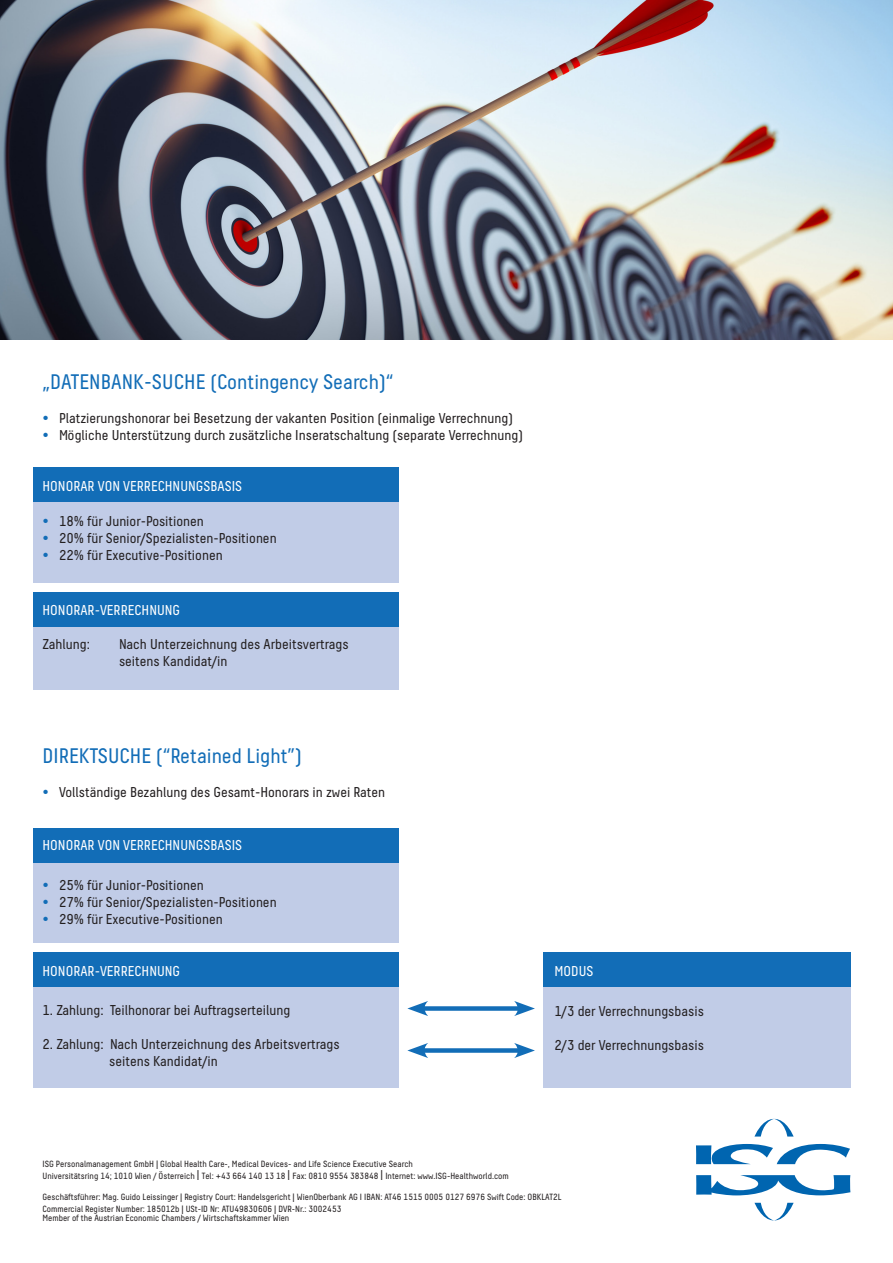
<style>
.page{position:relative;width:893px;height:1263px;background:#fff}
.page>*{position:absolute;margin:0;border:0;box-sizing:border-box;transform-origin:0 0}
.t1{font:21px "Decima Pro A";color:#126db7}
.t2{font:14.25px "Decima Pro A";color:#231f20}
.t3{font:14.25px "Decima Pro A";color:#fff}
.t4{font:9px/11.6px "Decima Pro A";color:#231f20}
.s1{color:#126db7}
.s2{font-size:12.15px}
.s3{font-size:14.1px}
</style>
<div class="page">
<div style="left:543px;top:985px;width:307px;height:103px;background:#c1cce7"></div>
<div style="left:33px;top:625px;width:366px;height:65px;background:#c1cce7"></div>
<div style="left:33px;top:502px;width:366px;height:81px;background:#c1cce7"></div>
<div style="left:543px;top:952px;width:307px;height:34px;background:#126db7"></div>
<div style="left:33px;top:592px;width:366px;height:34px;background:#126db7"></div>
<div style="left:33px;top:468px;width:366px;height:34px;background:#126db7"></div>
<div style="left:420px;top:1006px;width:102px;height:5px;background:#126db7"></div>
<svg style="left:407px;top:1001px;width:21px;height:15px"></svg>
<svg style="left:514px;top:1001px;width:21px;height:15px"></svg>
<div style="left:420px;top:1048px;width:102px;height:5px;background:#126db7"></div>
<svg style="left:407px;top:1043px;width:21px;height:15px"></svg>
<svg style="left:514px;top:1043px;width:21px;height:15px"></svg>
<img style="left:0;top:0;width:893px;height:339px">
<div style="left:33px;top:985px;width:366px;height:103px;background:#c1cce7"></div>
<div style="left:33px;top:862px;width:366px;height:81px;background:#c1cce7"></div>
<div style="left:33px;top:952px;width:366px;height:34px;background:#126db7"></div>
<div style="left:33px;top:828px;width:366px;height:34px;background:#126db7"></div>
<svg style="left:754px;top:1203px;width:40px;height:17px"></svg>
<svg style="left:754px;top:1119px;width:40px;height:17px"></svg>
<svg style="left:696px;top:1144px;width:154px;height:51px"></svg>
<p class="t1" style="left:43px;top:370px;width:352px">„DATENBANK-SUCHE (Contingency Search)“</p>
<p class="t2" style="left:43px;top:410px;width:472px"><span class="s1">•</span> Platzierungshonorar bei Besetzung der vakanten Position (einmalige Verrechnung)</p>
<p class="t2" style="left:43px;top:427px;width:482px"><span class="s1">•</span> Mögliche Unterstützung durch zusätzliche Inseratschaltung (separate Verrechnung)</p>
<p class="t3" style="left:43px;top:478px;width:201px">HONORAR VON VERRECHNUNGSBASIS</p>
<p class="t2" style="left:43px;top:512px;width:163px"><span class="s1">•</span> 18% für Junior-Positionen</p>
<p class="t2" style="left:43px;top:530px;width:236px"><span class="s1">•</span> 20% für Senior/Spezialisten-Positionen</p>
<p class="t2" style="left:43px;top:547px;width:182px"><span class="s1">•</span> 22% für Executive-Positionen</p>
<p class="t3" style="left:43px;top:602px;width:139px">HONORAR-VERRECHNUNG</p>
<p class="t2" style="left:43px;top:636px;width:49px">Zahlung:</p>
<p class="t2" style="left:119px;top:636px;width:231px">Nach Unterzeichnung des Arbeitsvertrags</p>
<p class="t2" style="left:119px;top:653px;width:110px">seitens Kandidat/in</p>
<p class="t1" style="left:43px;top:744px;width:261px">DIREKTSUCHE (“Retained Light”)</p>
<p class="t2" style="left:43px;top:784px;width:344px"><span class="s1">•</span> Vollständige Bezahlung des Gesamt-Honorars in zwei Raten</p>
<p class="t3" style="left:43px;top:837px;width:201px">HONORAR VON VERRECHNUNGSBASIS</p>
<p class="t2" style="left:43px;top:877px;width:163px"><span class="s1">•</span> 25% für Junior-Positionen</p>
<p class="t2" style="left:43px;top:894px;width:236px"><span class="s1">•</span> 27% für Senior/Spezialisten-Positionen</p>
<p class="t2" style="left:43px;top:911px;width:182px"><span class="s1">•</span> 29% für Executive-Positionen</p>
<p class="t3" style="left:43px;top:962px;width:139px">HONORAR-VERRECHNUNG</p>
<p class="t2" style="left:43px;top:1002px;width:249px">1. Zahlung: Teilhonorar bei Auftragserteilung</p>
<p class="t2" style="left:43px;top:1036px;width:299px">2. Zahlung: Nach Unterzeichnung des Arbeitsvertrags</p>
<p class="t2" style="left:109px;top:1053px;width:110px">seitens Kandidat/in</p>
<p class="t3" style="left:554px;top:963px;width:40px">MODUS</p>
<p class="t2" style="left:554px;top:1003px;width:151px">1/3 der Verrechnungsbasis</p>
<p class="t2" style="left:554px;top:1037px;width:151px">2/3 der Verrechnungsbasis</p>
<p class="t4" style="left:43px;top:1158px;width:468px">ISG Personalmanagement GmbH <span class="s2">I</span> Global Health Care-, Medical Devices- and Life Science Executive Search<br>Universitätsring 14; 1010 Wien / Österreich <span class="s3">I</span> Tel: +43 664 140 13 18 <span class="s3">I</span> Fax: 0810 9554 383848 <span class="s3">I</span> Internet: www.ISG-Healthworld.com</p>
<p class="t4" style="left:43px;top:1191px;width:521px">Geschäftsführer: Mag. Guido Leissinger <span class="s2">I</span> Registry Court: Handelsgericht <span class="s2">I</span> WienOberbank AG I IBAN: AT46 1515 0005 0127 6976 Swift Code: OBKLAT2L<br>Commercial Register Number: 185012b <span class="s2">I</span> USt-ID Nr: ATU49830606 <span class="s2">I</span> DVR-Nr.: 3002453</p>
<p class="t4" style="left:43px;top:1212px;width:248px">Member of the Austrian Economic Chambers / Wirtschaftskammer Wien</p>
</div>
